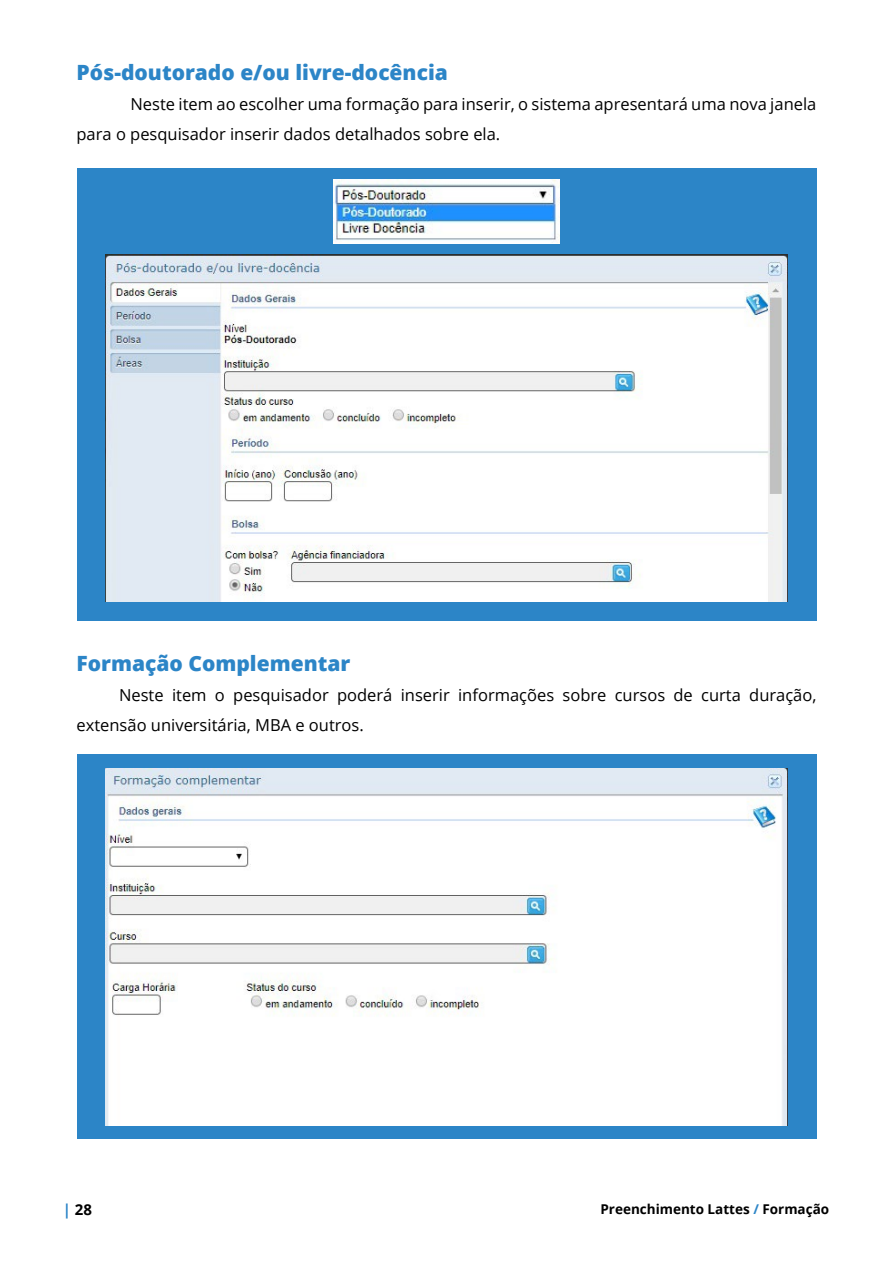
<style>
.page{position:relative;width:893px;height:1263px;background:#fff}
.page>*{position:absolute;margin:0;border:0;box-sizing:border-box;transform-origin:0 0}
.t1{font:800 21px "Open Sans";color:#2c85c7}
.t2{font:16.5px/30px "Open Sans";color:#000}
.t3{font:700 15px "Open Sans";color:#000}
.t4{font:700 13.5px "Open Sans";color:#000}
.s1{color:#2c85c7}
</style>
<div class="page">
<div style="left:77px;top:754px;width:739px;height:385px;background:#2c85c7"></div>
<div style="left:77px;top:168px;width:739px;height:453px;background:#2c85c7"></div>
<img style="left:334px;top:180px;width:225px;height:64px">
<img style="left:106px;top:254px;width:681px;height:347px">
<img style="left:106px;top:769px;width:681px;height:356px">
<hr style="left:892px;top:0;width:1px;height:1263px;background:#e73439">
<p class="t1" style="left:77px;top:56px;width:373px">Pós-doutorado e/ou livre-docência</p>
<p class="t2" style="left:77px;top:88px;width:741px;text-indent:54px">Neste item ao escolher uma formação para inserir, o sistema apresentará uma nova janela para o pesquisador inserir dados detalhados sobre ela.</p>
<p class="t1" style="left:77px;top:647px;width:275px">Formação Complementar</p>
<p class="t2" style="left:77px;top:679px;width:741px;text-indent:43px">Neste item o pesquisador poderá inserir informações sobre cursos de curta duração, extensão universitária, MBA e outros.</p>
<p class="t3" style="left:63px;top:1199px;width:31px"><span class="s1">|</span> 28</p>
<p class="t4" style="left:600px;top:1199px;width:230px">Preenchimento Lattes <span class="s1">/</span> Formação</p>
</div>
